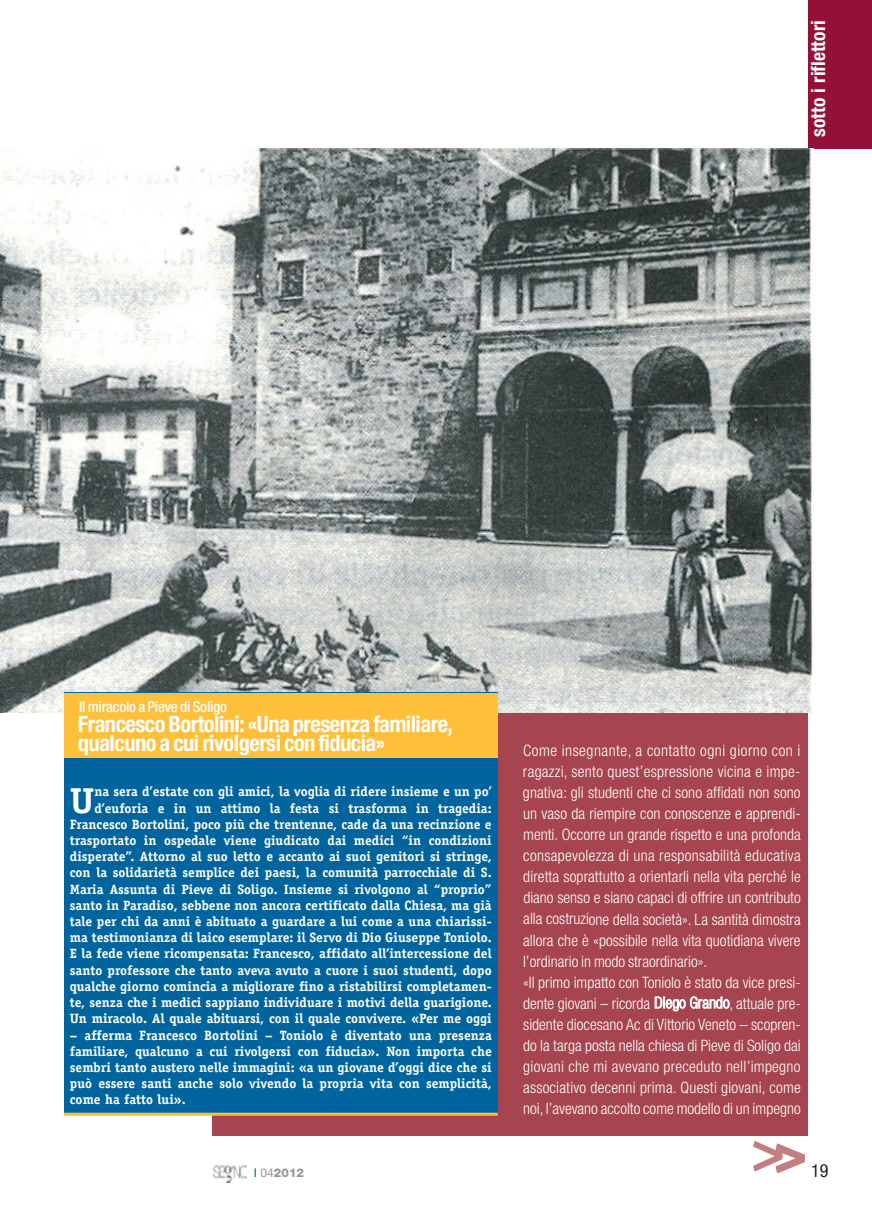
<style>
.page{position:relative;width:872px;height:1221px;background:#fff}
.page>*{position:absolute;margin:0;border:0;box-sizing:border-box;transform-origin:0 0}
.t1{font:700 36px "Officina Serif Std";color:#fff}
.t2{font:700 condensed 22.5px/19.4px "Helvetica Neue LT Std";letter-spacing:-.025em;color:#fff}
.t3{font:700 condensed 19.5px "Helvetica Neue LT Std";color:#fff}
.t4{font:condensed 18px "Helvetica Neue LT Std";color:#231f20}
.t5{font:300 condensed 15.75px/21px "Helvetica Neue LT Std";color:#fff}
.t6{font:500 condensed 15px "Helvetica Neue LT Std";letter-spacing:-.015em;color:#fff}
.t7{font:700 13.5px/16.2px "Officina Serif Std";color:#fff;text-align:right}
.t8{font:800 12px "Helvetica Neue LT Std";color:#939598}
.s1{font-weight:400;color:#006f3a}
.s2{font-weight:400}
</style>
<div class="page">
<div style="left:213px;top:149px;width:595px;height:986px;background:#a6444f"></div>
<svg style="left:655px;top:996px;width:74px;height:15px"></svg>
<img style="left:213px;top:1165px;width:34px;height:17px">
<div style="left:808px;top:0;width:64px;height:149px;background:#941036"></div>
<svg style="left:753px;top:1141px;width:52px;height:32px"></svg>
<img style="left:1px;top:149px;width:812px;height:563px">
<div style="left:64px;top:692px;width:433px;height:422px;background:#00649e"></div>
<div style="left:64px;top:692px;width:433px;height:65px;background:#febf3b"></div>
<hr style="left:64px;top:1112px;width:433px;height:3px;background:#febf3b">
<h3 class="t3" style="left:811px;top:137px;width:118px;rotate:-90deg">sotto i riflettori</h3>
<p class="t6" style="left:79px;top:701px;width:150px">Il miracolo a Pieve di Soligo</p>
<h2 class="t2" style="left:78px;top:715px;width:376px">Francesco Bortolini: «Una presenza familiare, qualcuno a cui rivolgersi con fiducia»</h2>
<p class="t7" style="left:70px;top:784px;width:423px">na sera d’estate con gli amici, la voglia di ridere insieme e un po’ d’euforia e in un attimo la festa si trasforma in tragedia:<br>Francesco Bortolini, poco più che trentenne, cade da una recinzione e trasportato in ospedale viene giudicato dai medici “in condizioni disperate”. Attorno al suo letto e accanto ai suoi genitori si stringe, con la solidarietà semplice dei paesi, la comunità parrocchiale di S.<br>Maria Assunta di Pieve di Soligo. Insieme si rivolgono al “proprio” santo in Paradiso, sebbene non ancora certificato dalla Chiesa, ma già tale per chi da anni è abituato a guardare a lui come a una chiarissi&shy;ma testimonianza di laico esemplare: il Servo di Dio Giuseppe Toniolo.<br>E la fede viene ricompensata: Francesco, affidato all’intercessione del santo professore che tanto aveva avuto a cuore i suoi studenti, dopo qualche giorno comincia a migliorare fino a ristabilirsi completamen&shy;te, senza che i medici sappiano individuare i motivi della guarigione.<br>Un miracolo. Al quale abituarsi, con il quale convivere. «Per me oggi</p>
<p class="t7" style="left:70px;top:1027px;width:423px;text-align:justify">– afferma Francesco Bortolini – Toniolo è diventato una presenza familiare, qualcuno a cui rivolgersi con fiducia». Non importa che sembri tanto austero nelle immagini: «a un giovane d’oggi dice che si può essere santi anche solo vivendo la propria vita con semplicità, come ha fatto lui».</p>
<h1 class="t1" style="left:70px;top:786px;width:26px">U</h1>
<p class="t5" style="left:523px;top:741px;width:279px">Come insegnante, a contatto ogni giorno con i ragazzi, sento quest’espressione vicina e impe&shy;gnativa: gli studenti che ci sono affidati non sono un vaso da riempire con conoscenze e apprendi&shy;menti. Occorre un grande rispetto e una profonda consapevolezza di una responsabilità educativa diretta soprattutto a orientarli nella vita perché le diano senso e siano capaci di offrire un contributo alla costruzione della società». La santità dimostra allora che è «possibile nella vita quotidiana vivere l’ordinario in modo straordinario».<br>«Il primo impatto con Toniolo è stato da vice presi&shy;dente giovani – ricorda Diego Grando, attuale pre&shy;sidente diocesano Ac di Vittorio Veneto – scopren&shy;do la targa posta nella chiesa di Pieve di Soligo dai giovani che mi avevano preceduto nell’impegno associativo decenni prima. Questi giovani, come noi, l’avevano accolto come modello di un impegno</p>
<p class="t8" style="left:254px;top:1167px;width:52px"><span class="s1">I</span> <span class="s2">04</span>2012</p>
<h3 class="t4" style="left:811px;top:1163px;width:19px">19</h3>
</div>
